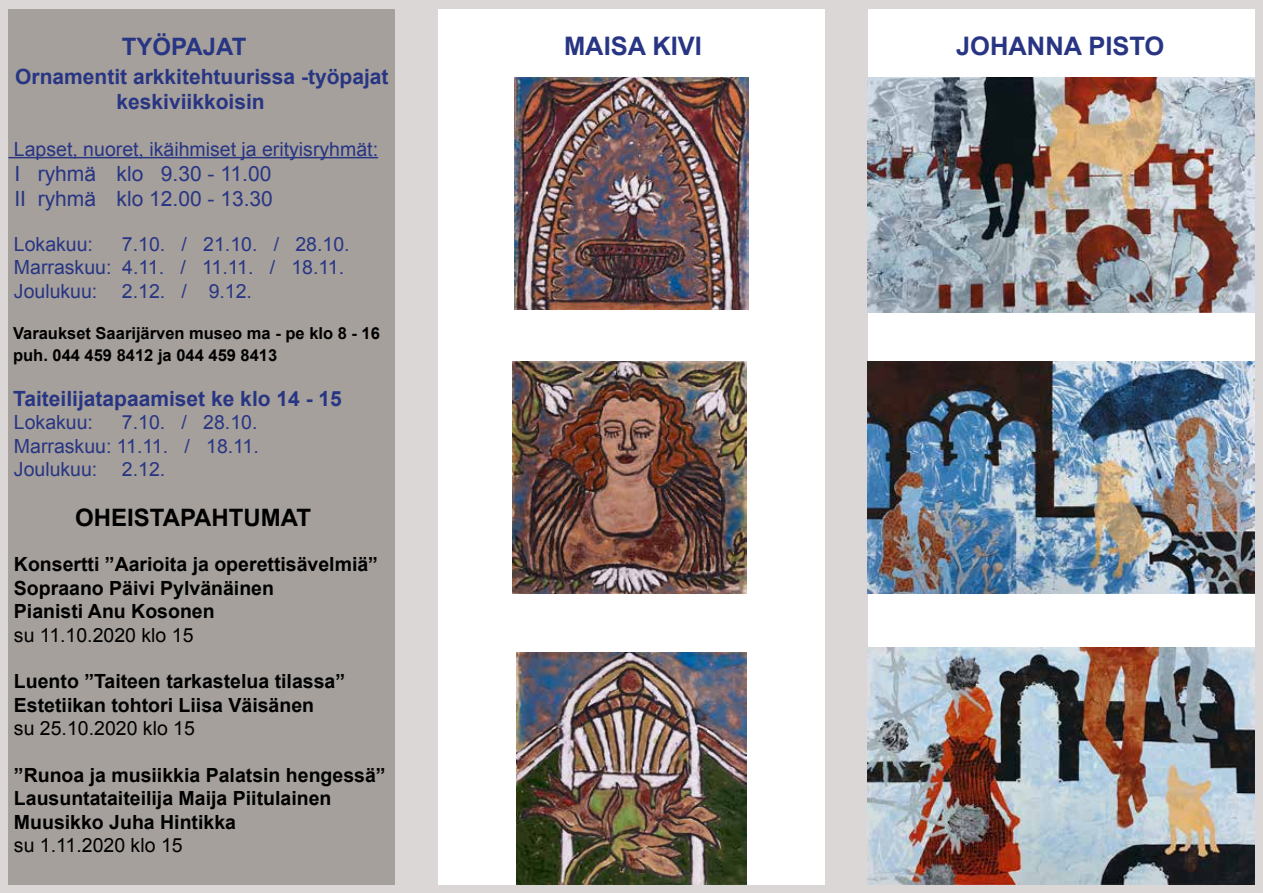
<style>
.page{position:relative;width:1263px;height:893px;background:#dbd7d6}
.page>*{position:absolute;margin:0;border:0;box-sizing:border-box;transform-origin:0 0}
.t1{font:700 25.5px "Arial";color:#283583}
.t2{font:700 24px "Arial";color:#000}
.t3{font:700 24px "Arial";color:#283583}
.t4{font:700 21px/25.2px "Arial";color:#283583}
.t5{font:21px/25.2px "Arial";color:#283583}
.t6{font:700 19.5px/23.4px "Arial";color:#000}
.t7{font:19.5px/23.4px "Arial";color:#283583}
.t8{font:19.5px "Arial";color:#000}
.t9{font:700 16.5px/21.6px "Arial";color:#000}
</style>
<div class="page">
<div style="left:438px;top:9px;width:387px;height:875px;background:#fff"></div>
<div style="left:867px;top:9px;width:387px;height:875px;background:#fff"></div>
<div style="left:9px;top:9px;width:386px;height:875px;background:#a5a09c"></div>
<hr style="left:9px;top:157px;width:369px;height:1px;background:#283583">
<img style="left:867px;top:361px;width:387px;height:232px">
<img style="left:867px;top:78px;width:387px;height:234px">
<img style="left:867px;top:647px;width:387px;height:237px">
<img style="left:514px;top:78px;width:235px;height:232px">
<img style="left:512px;top:361px;width:234px;height:232px">
<img style="left:516px;top:652px;width:230px;height:232px">
<p class="t3" style="left:122px;top:31px;width:126px">TYÖPAJAT</p>
<p class="t4" style="left:116px;top:64px;width:274px;text-indent:-101px">Ornamentit arkkitehtuurissa -työpajat keskiviikkoisin</p>
<p class="t7" style="left:14px;top:137px;width:366px">Lapset, nuoret, ikäihmiset ja erityisryhmät:</p>
<p class="t5" style="left:14px;top:161px;width:260px">I ryhmä klo 9.30 - 11.00<br>II ryhmä klo 12.00 - 13.30</p>
<p class="t7" style="left:14px;top:233px;width:81px">Lokakuu:</p>
<p class="t7" style="left:14px;top:233px;width:337px;text-indent:108px">7.10. / 21.10. / 28.10.<br>Marraskuu: 4.11. / 11.11. / 18.11.<br>Joulukuu:</p>
<p class="t7" style="left:122px;top:279px;width:132px">2.12. / 9.12.</p>
<p class="t9" style="left:13px;top:323px;width:368px">Varaukset Saarijärven museo ma - pe klo 8 - 16 puh. 044 459 8412 ja 044 459 8413</p>
<p class="t4" style="left:13px;top:387px;width:330px">Taiteilijatapaamiset ke klo 14 - 15</p>
<p class="t7" style="left:14px;top:411px;width:81px">Lokakuu:</p>
<p class="t7" style="left:14px;top:411px;width:246px;text-align:justify;text-indent:108px">7.10. / 28.10.<br>Marraskuu: 11.11. / 18.11.<br>Joulukuu:</p>
<p class="t7" style="left:122px;top:458px;width:45px">2.12.</p>
<p class="t2" style="left:75px;top:502px;width:237px">OHEISTAPAHTUMAT</p>
<p class="t6" style="left:14px;top:553px;width:366px">Konsertti ”Aarioita ja operettisävelmiä”<br>Sopraano Päivi Pylvänäinen<br>Pianisti Anu Kosonen</p>
<p class="t8" style="left:14px;top:622px;width:181px">su 11.10.2020 klo 15</p>
<p class="t6" style="left:14px;top:670px;width:333px">Luento ”Taiteen tarkastelua tilassa”<br>Estetiikan tohtori Liisa Väisänen</p>
<p class="t8" style="left:14px;top:716px;width:183px">su 25.10.2020 klo 15</p>
<p class="t6" style="left:14px;top:764px;width:373px">”Runoa ja musiikkia Palatsin hengessä”<br>Lausuntataiteilija Maija Piitulainen<br>Muusikko Juha Hintikka</p>
<p class="t8" style="left:14px;top:833px;width:170px">su 1.11.2020 klo 15</p>
<h1 class="t1" style="left:564px;top:30px;width:139px">MAISA KIVI</h1>
<h1 class="t1" style="left:956px;top:30px;width:210px">JOHANNA PISTO</h1>
</div>
